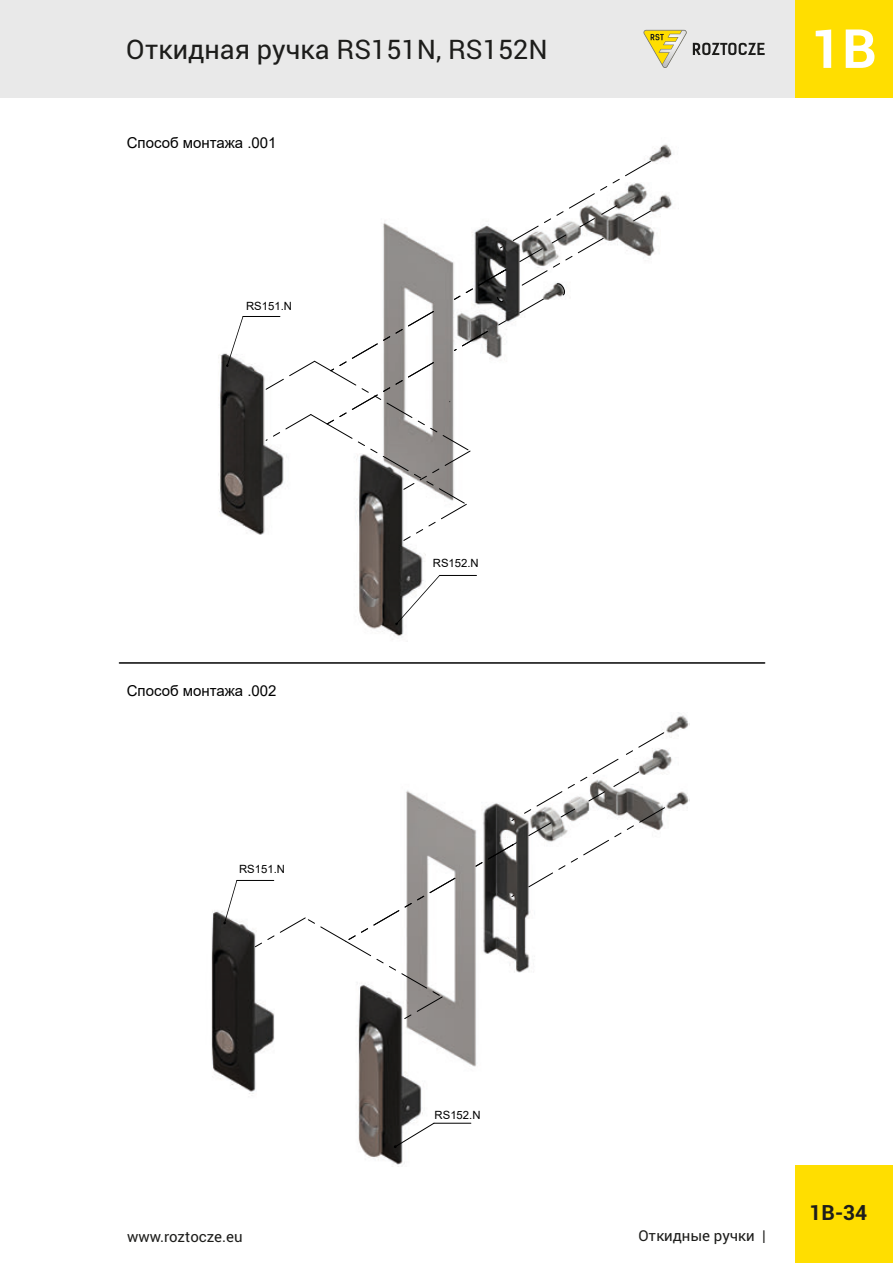
<style>
.page{position:relative;width:893px;height:1263px;background:#fff}
.page>*{position:absolute;margin:0;border:0;box-sizing:border-box;transform-origin:0 0}
.t1{font:700 54px "Roboto";color:#fff}
.t2{font:27px "Roboto";color:#1d1d1b}
.t3{font:700 21px "Roboto";color:#1d1d1b}
.t4{font:15px "Arial";color:#000}
.t5{font:15px "Roboto";color:#1d1d1b}
.t6{font:11.25px "Arial";color:#000}
</style>
<div class="page">
<div style="left:0;top:0;width:893px;height:98px;background:#e9e9e9"></div>
<svg style="left:643px;top:30px;width:44px;height:38px"></svg>
<svg style="left:693px;top:43px;width:72px;height:12px"></svg>
<div style="left:795px;top:1165px;width:98px;height:98px;background:#ffde00"></div>
<div style="left:795px;top:0;width:98px;height:98px;background:#ffde00"></div>
<img style="left:211px;top:715px;width:479px;height:450px">
<img style="left:218px;top:144px;width:455px;height:493px">
<hr style="left:119px;top:662px;width:646px;height:2px;background:#000">
<hr style="left:434px;top:1123px;width:37px;height:1px;background:#000">
<svg style="left:223px;top:880px;width:14px;height:44px"></svg>
<hr style="left:237px;top:880px;width:37px;height:1px;background:#000">
<svg style="left:395px;top:575px;width:45px;height:50px"></svg>
<hr style="left:440px;top:575px;width:36px;height:1px;background:#000">
<svg style="left:226px;top:316px;width:17px;height:51px"></svg>
<hr style="left:243px;top:316px;width:37px;height:1px;background:#000">
<svg style="left:394px;top:1122px;width:41px;height:26px"></svg>
<svg style="left:265px;top:160px;width:386px;height:381px"></svg>
<svg style="left:253px;top:877px;width:203px;height:144px"></svg>
<svg style="left:511px;top:894px;width:4px;height:4px"></svg>
<svg style="left:475px;top:732px;width:191px;height:156px"></svg>
<h2 class="t2" style="left:126px;top:31px;width:423px">Откидная ручка RS151N, RS152N</h2>
<p class="t4" style="left:127px;top:132px;width:151px">Способ монтажа .001</p>
<p class="t6" style="left:246px;top:299px;width:47px">RS151.N</p>
<h1 class="t1" style="left:811px;top:11px;width:67px">1B</h1>
<p class="t4" style="left:127px;top:680px;width:151px">Способ монтажа .002</p>
<p class="t6" style="left:239px;top:861px;width:47px">RS151.N</p>
<p class="t6" style="left:433px;top:556px;width:47px">RS152.N</p>
<p class="t6" style="left:435px;top:1108px;width:47px">RS152.N</p>
<p class="t5" style="left:127px;top:1226px;width:117px">www.roztocze.eu</p>
<p class="t5" style="left:638px;top:1225px;width:129px">Откидные ручки |</p>
<h3 class="t3" style="left:809px;top:1198px;width:59px">1B-34</h3>
</div>
